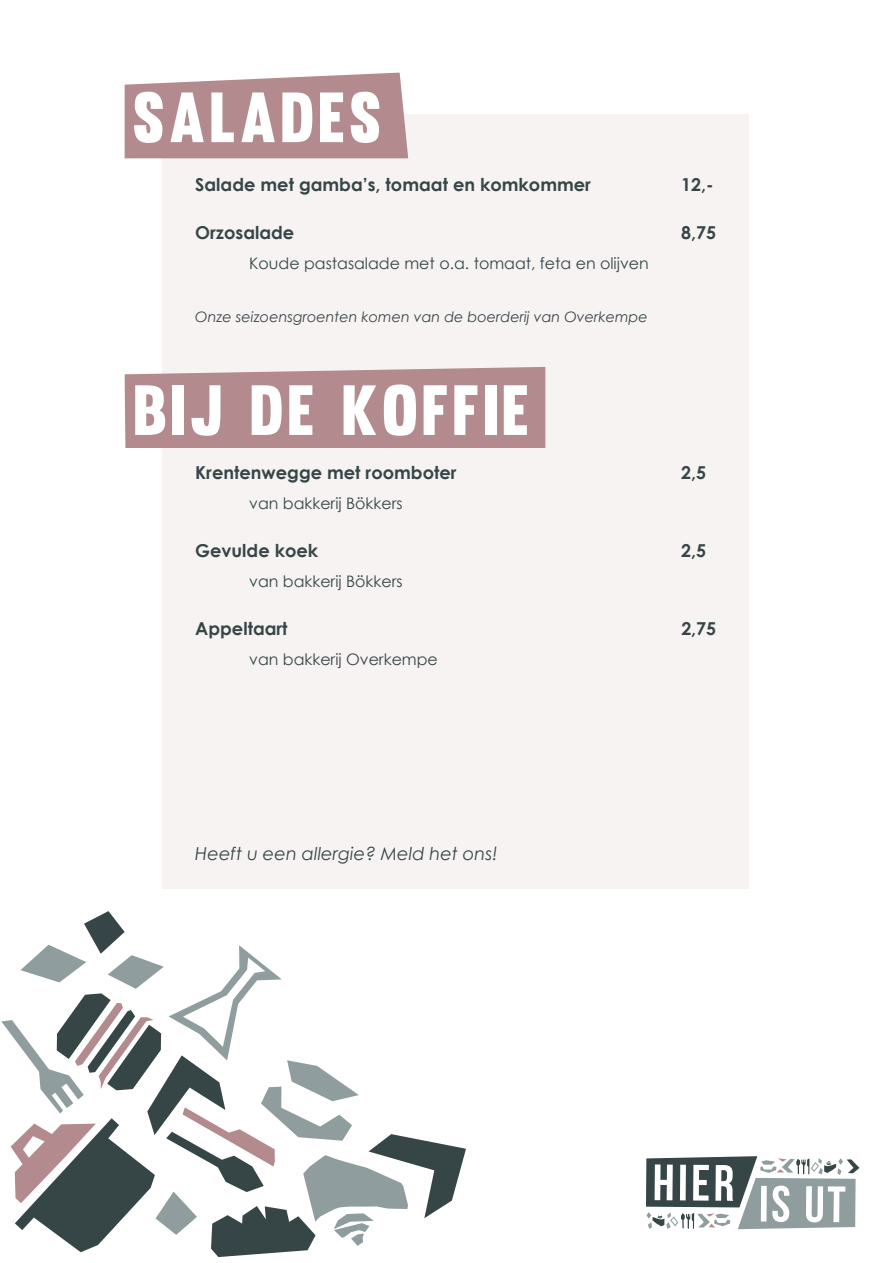
<style>
.page{position:relative;width:893px;height:1263px;background:#fff}
.page>*{position:absolute;margin:0;border:0;box-sizing:border-box;transform-origin:0 0}
.t1{font:69.45px "Muro";letter-spacing:.05em;color:#fff}
.t2{font:700 17.85px "Century Gothic";color:#364647}
.t3{font:italic 17.85px "Century Gothic";color:#364647}
.t4{font:15.75px "Century Gothic";color:#364647}
.t5{font:italic 14.4px "Century Gothic";color:#364647}
</style>
<div class="page">
<div style="left:162px;top:115px;width:586px;height:774px;background:#f7f3f3"></div>
<svg style="left:125px;top:73px;width:283px;height:85px;background:#b89395"></svg>
<div style="left:125px;top:367px;width:420px;height:81px;background:#b38a8d"></div>
<svg style="left:646px;top:1156px;width:213px;height:73px"></svg>
<svg style="left:1px;top:911px;width:465px;height:346px"></svg>
<p class="t1" style="left:132px;top:75px;width:251px">SALADES</p>
<p class="t2" style="left:195px;top:173px;width:397px">Salade met gamba’s, tomaat en komkommer</p>
<p class="t2" style="left:681px;top:173px;width:34px">12,-</p>
<p class="t2" style="left:195px;top:221px;width:101px">Orzosalade</p>
<p class="t2" style="left:681px;top:221px;width:36px">8,75</p>
<p class="t4" style="left:249px;top:253px;width:401px">Koude pastasalade met o.a. tomaat, feta en olijven</p>
<p class="t5" style="left:195px;top:308px;width:454px">Onze seizoensgroenten komen van de boerderij van Overkempe</p>
<p class="t1" style="left:133px;top:368px;width:397px">BIJ DE KOFFIE</p>
<p class="t2" style="left:195px;top:461px;width:263px">Krentenwegge met roomboter</p>
<p class="t2" style="left:681px;top:461px;width:26px">2,5</p>
<p class="t4" style="left:249px;top:492px;width:155px">van bakkerij Bökkers</p>
<p class="t2" style="left:195px;top:539px;width:124px">Gevulde koek</p>
<p class="t2" style="left:681px;top:539px;width:26px">2,5</p>
<p class="t4" style="left:249px;top:570px;width:155px">van bakkerij Bökkers</p>
<p class="t2" style="left:195px;top:618px;width:94px">Appeltaart</p>
<p class="t2" style="left:681px;top:618px;width:36px">2,75</p>
<p class="t4" style="left:249px;top:649px;width:190px">van bakkerij Overkempe</p>
<p class="t3" style="left:195px;top:843px;width:304px">Heeft u een allergie? Meld het ons!</p>
</div>
